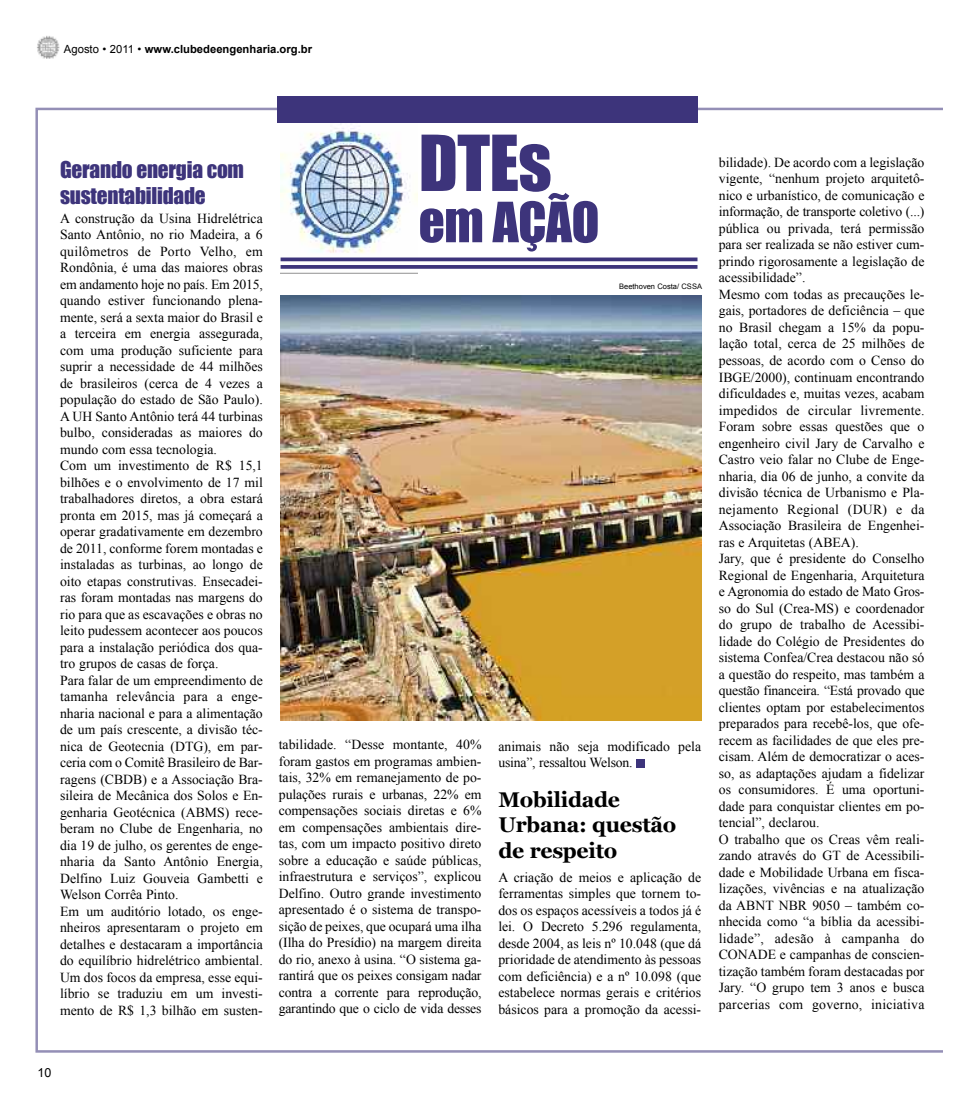
<style>
.page{position:relative;width:975px;height:1099px;background:#fff}
.page>*{position:absolute;margin:0;border:0;box-sizing:border-box;transform-origin:0 0}
.t1{font:71.25px "Impact";color:#3d347b}
.t2{font:51.25px "Impact";letter-spacing:-.01em;color:#3d347b}
.t3{font:700 21.25px/25.5px "Georgia";letter-spacing:-.015em;color:#000}
.t4{font:21.25px/25.5px "Impact";letter-spacing:-.01em;color:#3d347b}
.t5{font:13.75px/16.5px "Times New Roman";color:#000}
.t6{font:12.5px "Arial";color:#000}
.t7{font:700 11.25px "Arial";color:#000}
.t8{font:7.5px "Arial";color:#000}
.s1{font-weight:400}
</style>
<div class="page">
<img style="left:37px;top:36px;width:22px;height:23px">
<div style="left:636px;top:759px;width:8px;height:8px;background:#3d347b"></div>
<img style="left:280px;top:122px;width:137px;height:151px">
<svg style="left:280px;top:257px;width:417px;height:4px;background:#564e8c"></svg>
<svg style="left:280px;top:265px;width:417px;height:4px;background:#484082"></svg>
<div style="left:278px;top:96px;width:420px;height:26px;background:#3d347b"></div>
<img style="left:281px;top:295px;width:420px;height:426px">
<p class="t7" style="left:64px;top:43px;width:249px"><span class="s1">Agosto • 2011 •</span> www.clubedeengenharia.org.br</p>
<h3 class="t4" style="left:60px;top:157px;width:185px">Gerando energia com sustentabilidade</h3>
<p class="t5" style="left:60px;top:210px;width:204px">A construção da Usina Hidrelétrica Santo Antônio, no rio Madeira, a 6 quilômetros de Porto Velho, em Rondônia, é uma das maiores obras em andamento hoje no país. Em 2015, quando estiver funcionando plena&shy;mente, será a sexta maior do Brasil e a terceira em energia assegurada, com uma produção suficiente para suprir a necessidade de 44 milhões de brasileiros (cerca de 4 vezes a população do estado de São Paulo).<br>A UH Santo Antônio terá 44 turbinas bulbo, consideradas as maiores do mundo com essa tecnologia.<br>Com um investimento de R$ 15,1 bilhões e o envolvimento de 17 mil trabalhadores diretos, a obra estará pronta em 2015, mas já começará a operar gradativamente em dezembro de 2011, conforme forem montadas e instaladas as turbinas, ao longo de oito etapas construtivas. Ensecadei&shy;ras foram montadas nas margens do rio para que as escavações e obras no leito pudessem acontecer aos poucos para a instalação periódica dos qua&shy;tro grupos de casas de força.<br>Para falar de um empreendimento de tamanha relevância para a enge&shy;nharia nacional e para a alimentação de um país crescente, a divisão téc&shy;nica de Geotecnia (DTG), em par&shy;ceria com o Comitê Brasileiro de Bar&shy;ragens (CBDB) e a Associação Bra&shy;sileira de Mecânica dos Solos e En&shy;genharia Geotécnica (ABMS) rece&shy;beram no Clube de Engenharia, no dia 19 de julho, os gerentes de enge&shy;nharia da Santo Antônio Energia, Delfino Luiz Gouveia Gambetti e Welson Corrêa Pinto.<br>Em um auditório lotado, os enge&shy;nheiros apresentaram o projeto em detalhes e destacaram a importância do equilíbrio hidrelétrico ambiental.<br>Um dos focos da empresa, esse equi&shy;líbrio se traduziu em um investi&shy;mento de R$ 1,3 bilhão em susten-</p>
<h1 class="t1" style="left:418px;top:119px;width:135px">DTEs</h1>
<h2 class="t2" style="left:418px;top:190px;width:182px">em AÇÃO</h2>
<p class="t8" style="left:619px;top:283px;width:84px">Beethoven Costa/ CSSA</p>
<p class="t5" style="left:279px;top:736px;width:204px;text-align:justify">tabilidade. “Desse montante, 40% foram gastos em programas ambien&shy;tais, 32% em remanejamento de po&shy;pulações rurais e urbanas, 22% em compensações sociais diretas e 6% em compensações ambientais dire&shy;tas, com um impacto positivo direto sobre a educação e saúde públicas, infraestrutura e serviços”, explicou Delfino. Outro grande investimento apresentado é o sistema de transpo&shy;sição de peixes, que ocupará uma ilha (Ilha do Presídio) na margem direita do rio, anexo à usina. “O sistema ga&shy;rantirá que os peixes consigam nadar contra a corrente para reprodução, garantindo que o ciclo de vida desses</p>
<p class="t5" style="left:498px;top:738px;width:204px">animais não seja modificado pela usina”, ressaltou Welson.</p>
<h3 class="t3" style="left:498px;top:786px;width:179px">Mobilidade<br>Urbana: questão de respeito</h3>
<p class="t5" style="left:498px;top:868px;width:204px;text-align:justify">A criação de meios e aplicação de ferramentas simples que tornem to&shy;dos os espaços acessíveis a todos já é lei. O Decreto 5.296 regulamenta, desde 2004, as leis nº 10.048 (que dá prioridade de atendimento às pessoas com deficiência) e a nº 10.098 (que estabelece normas gerais e critérios básicos para a promoção da acessi-</p>
<p class="t5" style="left:718px;top:154px;width:207px">bilidade). De acordo com a legislação vigente, “nenhum projeto arquitetô&shy;nico e urbanístico, de comunicação e informação, de transporte coletivo (...) pública ou privada, terá permissão para ser realizada se não estiver cum&shy;prindo rigorosamente a legislação de acessibilidade”.<br>Mesmo com todas as precauções le&shy;gais, portadores de deficiência – que no Brasil chegam a 15% da popu&shy;lação total, cerca de 25 milhões de pessoas, de acordo com o Censo do IBGE/2000), continuam encontrando dificuldades e, muitas vezes, acabam impedidos de circular livremente.<br>Foram sobre essas questões que o engenheiro civil Jary de Carvalho e Castro veio falar no Clube de Enge&shy;nharia, dia 06 de junho, a convite da divisão técnica de Urbanismo e Pla&shy;nejamento Regional (DUR) e da Associação Brasileira de Engenhei&shy;ras e Arquitetas (ABEA).<br>Jary, que é presidente do Conselho Regional de Engenharia, Arquitetura e Agronomia do estado de Mato Gros&shy;so do Sul (Crea-MS) e coordenador do grupo de trabalho de Acessibi&shy;lidade do Colégio de Presidentes do sistema Confea/Crea destacou não só a questão do respeito, mas também a questão financeira. “Está provado que clientes optam por estabelecimentos preparados para recebê-los, que ofe&shy;recem as facilidades de que eles pre&shy;cisam. Além de democratizar o aces&shy;so, as adaptações ajudam a fidelizar os consumidores. É uma oportuni&shy;dade para conquistar clientes em po&shy;tencial”, declarou.<br>O trabalho que os Creas vêm reali&shy;zando através do GT de Acessibili&shy;dade e Mobilidade Urbana em fisca&shy;lizações, vivências e na atualização da ABNT NBR 9050 – também co&shy;nhecida como “a bíblia da acessibi&shy;lidade”, adesão à campanha do CONADE e campanhas de conscien&shy;tização também foram destacadas por Jary. “O grupo tem 3 anos e busca parcerias com governo, iniciativa</p>
<p class="t6" style="left:37px;top:1065px;width:15px">10</p>
</div>
